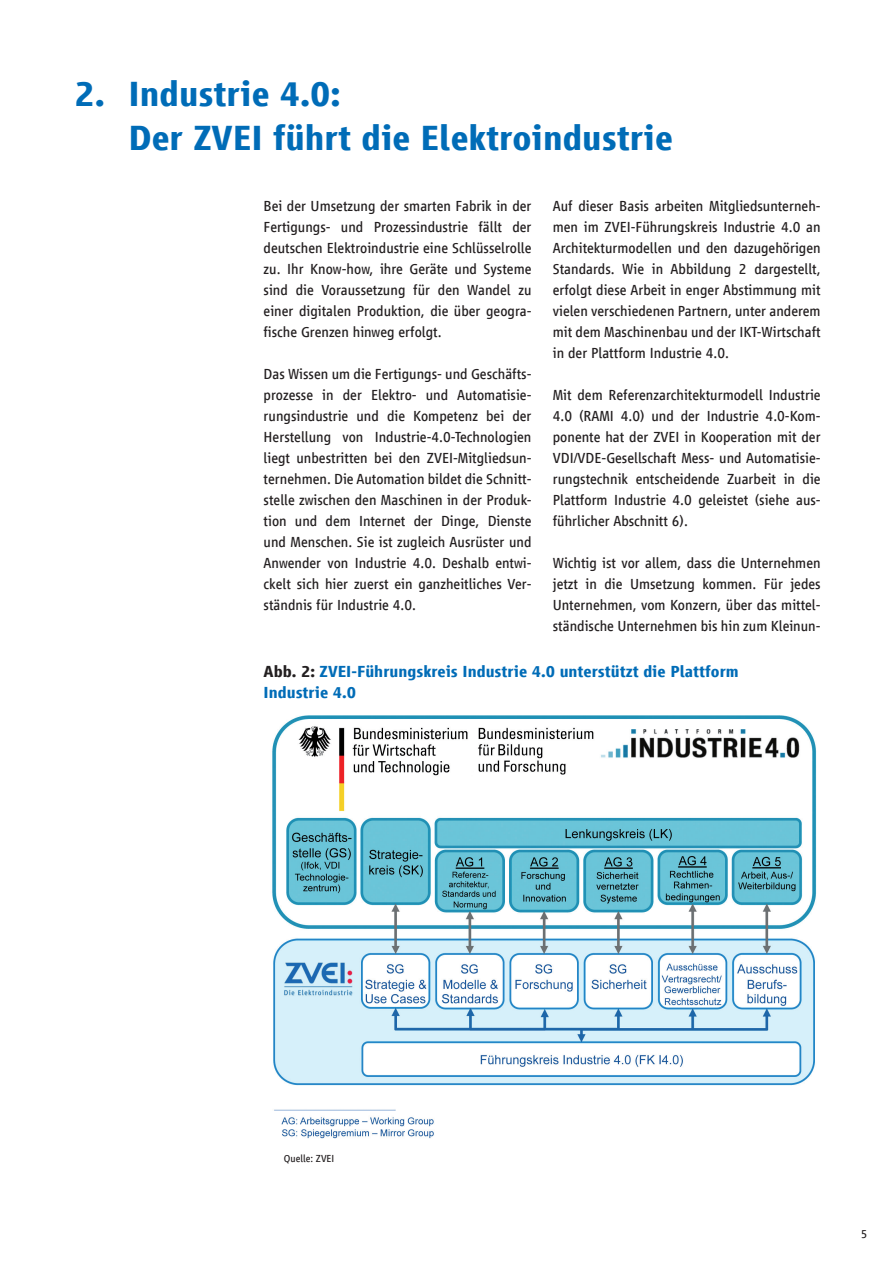
<style>
.page{position:relative;width:893px;height:1263px;background:#fff}
.page>*{position:absolute;margin:0;border:0;box-sizing:border-box;transform-origin:0 0}
.t1{font:700 36px/43.2px "Vialog LT Com";color:#006cb7}
.t2{font:700 16.5px/21px "Vialog LT Com";color:#006cb7}
.t3{font:15px/21px "Vialog LT Com";color:#231f20;text-align:justify}
.t4{font:12px "Vialog LT Com";color:#231f20}
.t5{font:10.5px "Vialog LT Com";color:#231f20}
.s1{color:#231f20}
</style>
<div class="page">
<img style="left:272px;top:715px;width:545px;height:424px">
<h1 class="t1" style="left:128px;top:73px;width:546px;text-indent:-54px">2. Industrie 4.0:<br>Der ZVEI führt die Elektroindustrie</h1>
<p class="t3" style="left:553px;top:196px;width:269px">Auf dieser Basis arbeiten Mitgliedsunterneh&shy;men im ZVEI-Führungskreis Industrie 4.0 an Architekturmodellen und den dazugehörigen Standards. Wie in Abbildung 2 dargestellt, erfolgt diese Arbeit in enger Abstimmung mit vielen verschiedenen Partnern, unter anderem mit dem Maschinenbau und der IKT-Wirtschaft in der Plattform Industrie 4.0.</p>
<p class="t3" style="left:553px;top:385px;width:269px">Mit dem Referenzarchitekturmodell Industrie 4.0 (RAMI 4.0) und der Industrie 4.0-Kom&shy;ponente hat der ZVEI in Kooperation mit der VDI/VDE-Gesellschaft Mess- und Automatisie&shy;rungstechnik entscheidende Zuarbeit in die Plattform Industrie 4.0 geleistet (siehe aus&shy;führlicher Abschnitt 6).</p>
<p class="t3" style="left:553px;top:553px;width:269px">Wichtig ist vor allem, dass die Unternehmen jetzt in die Umsetzung kommen. Für jedes Unternehmen, vom Konzern, über das mittel&shy;ständische Unternehmen bis hin zum Kleinun-</p>
<p class="t2" style="left:264px;top:661px;width:477px"><span class="s1">Abb. 2:</span> ZVEI-Führungskreis Industrie 4.0 unterstützt die Plattform<br>Industrie 4.0</p>
<p class="t3" style="left:264px;top:196px;width:269px">Bei der Umsetzung der smarten Fabrik in der Fertigungs- und Prozessindustrie fällt der deutschen Elektroindustrie eine Schlüsselrolle zu. Ihr Know-how, ihre Geräte und Systeme sind die Voraussetzung für den Wandel zu einer digitalen Produktion, die über geogra&shy;fische Grenzen hinweg erfolgt.</p>
<p class="t3" style="left:264px;top:364px;width:269px">Das Wissen um die Fertigungs- und Geschäfts&shy;prozesse in der Elektro- und Automatisie&shy;rungsindustrie und die Kompetenz bei der Herstellung von Industrie-4.0-Technologien liegt unbestritten bei den ZVEI-Mitgliedsun&shy;ternehmen. Die Automation bildet die Schnitt&shy;stelle zwischen den Maschinen in der Produk&shy;tion und dem Internet der Dinge, Dienste und Menschen. Sie ist zugleich Ausrüster und Anwender von Industrie 4.0. Deshalb entwi&shy;ckelt sich hier zuerst ein ganzheitliches Ver&shy;ständnis für Industrie 4.0.</p>
<p class="t5" style="left:284px;top:1153px;width:52px">Quelle: ZVEI</p>
<p class="t4" style="left:861px;top:1227px;width:8px">5</p>
</div>
